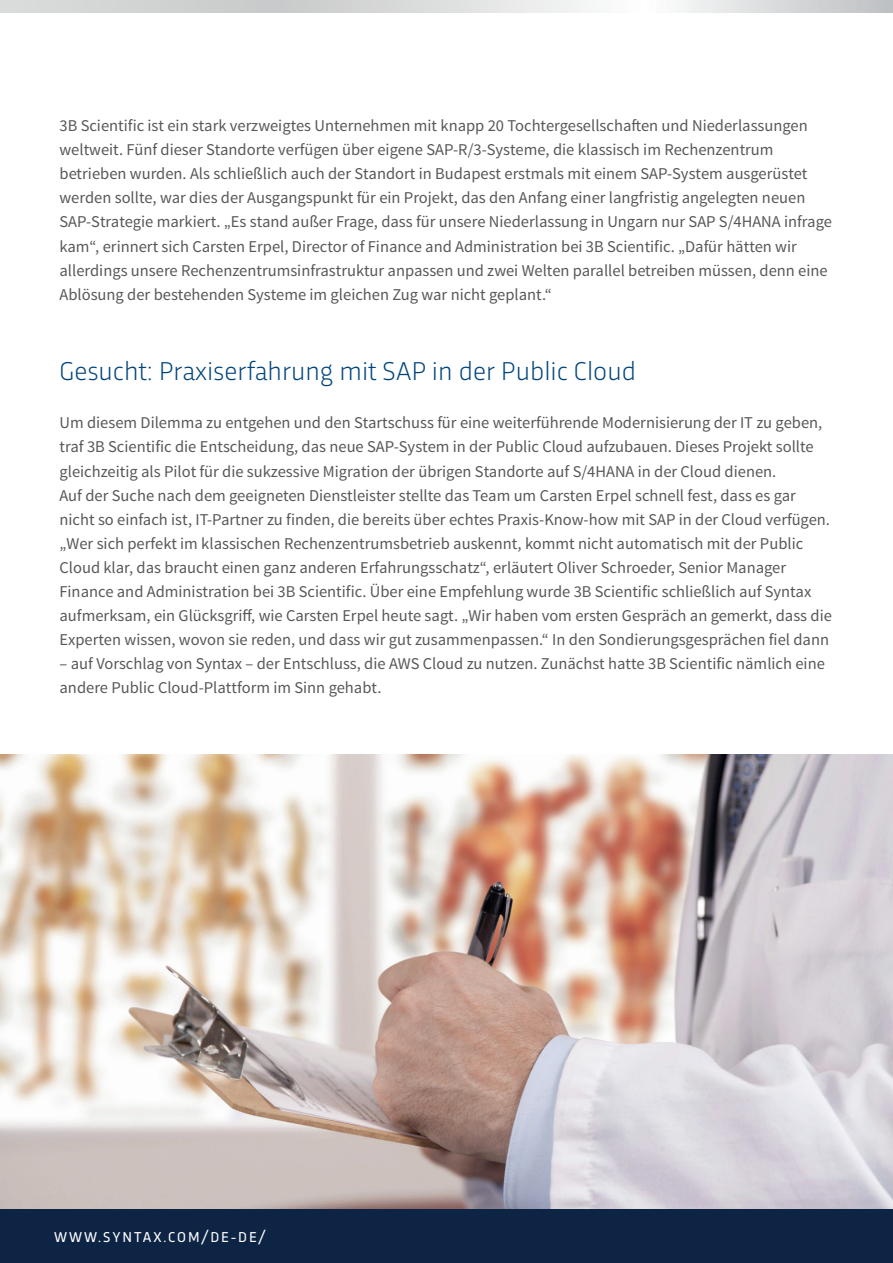
<style>
.page{position:relative;width:893px;height:1263px;background:#fff}
.page>*{position:absolute;margin:0;border:0;box-sizing:border-box;transform-origin:0 0}
.t1{font:300 27px "Trasandina";color:#00447b}
.t2{font:16.5px/24px "Source Sans Pro";color:#57585a}
.t3{font:15px "Trasandina";letter-spacing:.13em;color:#fff}
</style>
<div class="page">
<div style="left:0;top:1209px;width:893px;height:54px;background:#0d2445"></div>
<svg style="left:0;top:0;width:893px;height:13px"></svg>
<img style="left:0;top:755px;width:893px;height:454px">
<p class="t2" style="left:60px;top:114px;width:774px">3B Scientific ist ein stark verzweigtes Unternehmen mit knapp 20 Tochtergesellschaften und Niederlassungen weltweit. Fünf dieser Standorte verfügen über eigene SAP-R/3-Systeme, die klassisch im Rechenzentrum betrieben wurden. Als schließlich auch der Standort in Budapest erstmals mit einem SAP-System ausgerüstet werden sollte, war dies der Ausgangspunkt für ein Projekt, das den Anfang einer langfristig angelegten neuen SAP-Strategie markiert. „Es stand außer Frage, dass für unsere Niederlassung in Ungarn nur SAP S/4HANA infrage kam“, erinnert sich Carsten Erpel, Director of Finance and Administration bei 3B Scientific. „Dafür hätten wir allerdings unsere Rechenzentrumsinfrastruktur anpassen und zwei Welten parallel betreiben müssen, denn eine Ablösung der bestehenden Systeme im gleichen Zug war nicht geplant.“</p>
<h1 class="t1" style="left:60px;top:352px;width:578px">Gesucht: Praxiserfahrung mit SAP in der Public Cloud</h1>
<p class="t2" style="left:60px;top:411px;width:774px">Um diesem Dilemma zu entgehen und den Startschuss für eine weiterführende Modernisierung der IT zu geben, traf 3B Scientific die Entscheidung, das neue SAP-System in der Public Cloud aufzubauen. Dieses Projekt sollte gleichzeitig als Pilot für die sukzessive Migration der übrigen Standorte auf S/4HANA in der Cloud dienen.<br>Auf der Suche nach dem geeigneten Dienstleister stellte das Team um Carsten Erpel schnell fest, dass es gar nicht so einfach ist, IT-Partner zu finden, die bereits über echtes Praxis-Know-how mit SAP in der Cloud verfügen. „Wer sich perfekt im klassischen Rechenzentrumsbetrieb auskennt, kommt nicht automatisch mit der Public Cloud klar, das braucht einen ganz anderen Erfahrungsschatz“, erläutert Oliver Schroeder, Senior Manager Finance and Administration bei 3B Scientific. Über eine Empfehlung wurde 3B Scientific schließlich auf Syntax aufmerksam, ein Glücksgriff, wie Carsten Erpel heute sagt. „Wir haben vom ersten Gespräch an gemerkt, dass die Experten wissen, wovon sie reden, und dass wir gut zusammenpassen.“ In den Sondierungsgesprächen fiel dann</p>
<p class="t2" style="left:60px;top:651px;width:767px">– auf Vorschlag von Syntax – der Entschluss, die AWS Cloud zu nutzen. Zunächst hatte 3B Scientific nämlich eine andere Public Cloud-Plattform im Sinn gehabt.</p>
<p class="t3" style="left:54px;top:1225px;width:213px">WWW.SYNTAX.COM/DE-DE/</p>
</div>
